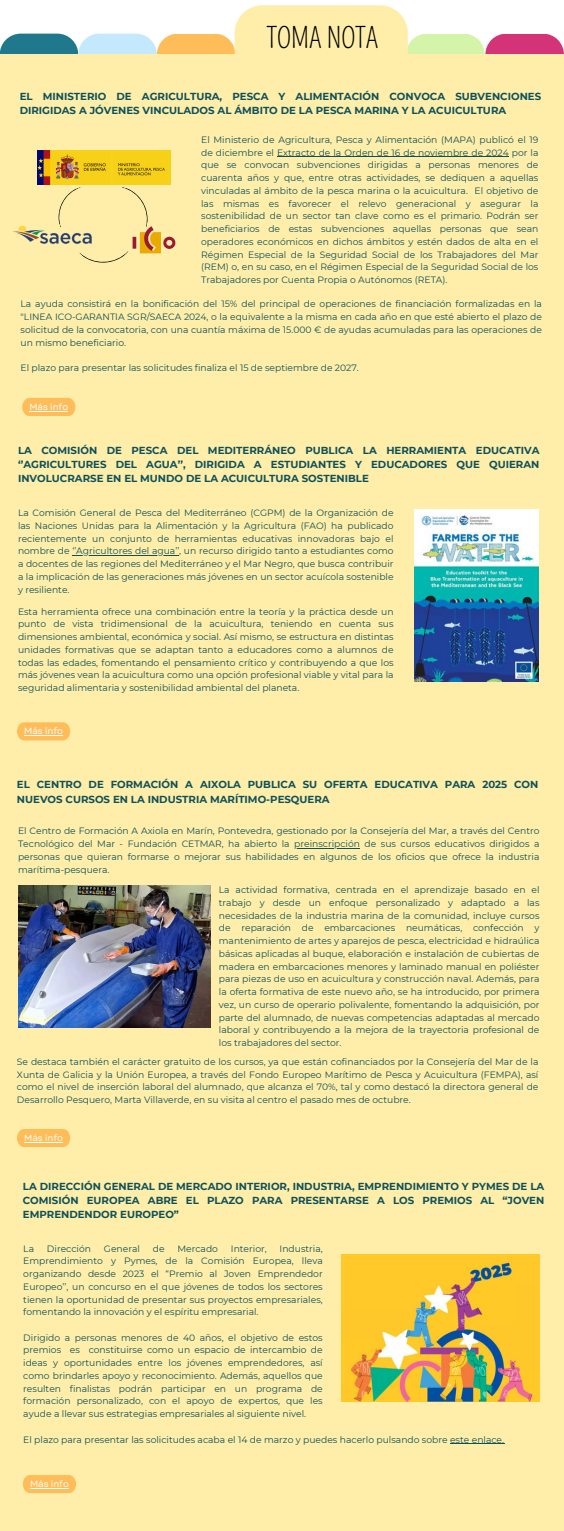
<style>
.page{position:relative;width:564px;height:1531px;background:#fff}
.page>*{position:absolute;margin:0;border:0;box-sizing:border-box;transform-origin:0 0}
.t1{font:28px "Pompiere";color:#000}
.t2{font:700 10.2px/14.1px "Montserrat";color:#0e515b;text-align:justify}
.t3{font:9.2px/12.8px "Montserrat";color:#0e515b;text-align:justify}
.t4{font:9px "Garet";color:#fff}
</style>
<div class="page">
<svg style="left:408px;top:34px;width:156px;height:21px;background:#daa29c"></svg>
<svg style="left:157px;top:34px;width:78px;height:21px;background:#ffc66d"></svg>
<div style="left:0;top:34px;width:78px;height:64px;background:#1f788c;border-radius:21px"></div>
<div style="left:78px;top:34px;width:79px;height:64px;background:#c4e9ff;border-radius:21px"></div>
<div style="left:0;top:55px;width:564px;height:1476px;background:#ffeea9"></div>
<img style="left:415px;top:509px;width:124px;height:172px">
<svg style="left:17px;top:722px;width:53px;height:18px"></svg>
<svg style="left:17px;top:1129px;width:53px;height:18px"></svg>
<img style="left:18px;top:885px;width:193px;height:142px">
<svg style="left:23px;top:1475px;width:53px;height:18px"></svg>
<div style="left:235px;top:5px;width:173px;height:79px;background:#ffeea9;border-radius:28px"></div>
<svg style="left:22px;top:398px;width:53px;height:18px"></svg>
<img style="left:342px;top:1254px;width:198px;height:147px">
<img style="left:37px;top:150px;width:133px;height:35px">
<img style="left:155px;top:232px;width:21px;height:22px">
<img style="left:13px;top:225px;width:37px;height:19px">
<hr style="left:24px;top:735px;width:39px;height:1px;background:#fff">
<hr style="left:24px;top:1142px;width:39px;height:1px;background:#fff">
<hr style="left:72px;top:555px;width:107px;height:1px;background:#0e515b">
<hr style="left:294px;top:848px;width:66px;height:1px;background:#0e515b">
<hr style="left:30px;top:1488px;width:39px;height:1px;background:#fff">
<hr style="left:450px;top:1443px;width:54px;height:1px;background:#0e515b">
<hr style="left:277px;top:156px;width:232px;height:1px;background:#0e515b">
<hr style="left:29px;top:411px;width:39px;height:1px;background:#fff">
<svg style="left:50px;top:187px;width:105px;height:76px"></svg>
<h1 class="t1" style="left:267px;top:22px;width:113px">TOMA NOTA</h1>
<p class="t2" style="left:20px;top:90px;width:523px">EL MINISTERIO DE AGRICULTURA, PESCA Y ALIMENTACIÓN CONVOCA SUBVENCIONES<br>DIRIGIDAS A JÓVENES VINCULADOS AL ÁMBITO DE LA PESCA MARINA Y LA ACUICULTURA</p>
<p class="t3" style="left:201px;top:133px;width:339px">El Ministerio de Agricultura, Pesca y Alimentación (MAPA) publicó el 19 de diciembre el Extracto de la Orden de 16 de noviembre de 2024 por la que se convocan subvenciones dirigidas a personas menores de cuarenta años y que, entre otras actividades, se dediquen a aquellas vinculadas al ámbito de la pesca marina o la acuicultura. El objetivo de las mismas es favorecer el relevo generacional y asegurar la sostenibilidad de un sector tan clave como es el primario. Podrán ser beneficiarios de estas subvenciones aquellas personas que sean operadores económicos en dichos ámbitos y estén dados de alta en el Régimen Especial de la Seguridad Social de los Trabajadores del Mar (REM) o, en su caso, en el Régimen Especial de la Seguridad Social de los Trabajadores por Cuenta Propia o Autónomos (RETA).</p>
<p class="t3" style="left:21px;top:298px;width:523px">La ayuda consistirá en la bonificación del 15% del principal de operaciones de financiación formalizadas en la "LINEA ICO-GARANTIA SGR/SAECA 2024, o la equivalente a la misma en cada año en que esté abierto el plazo de solicitud de la convocatoria, con una cuantía máxima de 15.000 € de ayudas acumuladas para las operaciones de un mismo beneficiario.</p>
<p class="t3" style="left:21px;top:361px;width:340px">El plazo para presentar las solicitudes finaliza el 15 de septiembre de 2027.</p>
<p class="t4" style="left:29px;top:400px;width:40px">Más info</p>
<p class="t2" style="left:18px;top:443px;width:523px">LA COMISIÓN DE PESCA DEL MEDITERRÁNEO PUBLICA LA HERRAMIENTA EDUCATIVA ‘’AGRICULTURES DEL AGUA’’, DIRIGIDA A ESTUDIANTES Y EDUCADORES QUE QUIERAN INVOLUCRARSE EN EL MUNDO DE LA ACUICULTURA SOSTENIBLE</p>
<p class="t3" style="left:18px;top:506px;width:377px">La Comisión General de Pesca del Mediterráneo (CGPM) de la Organización de las Naciones Unidas para la Alimentación y la Agricultura (FAO) ha publicado recientemente un conjunto de herramientas educativas innovadoras bajo el nombre de ‘’Agricultores del agua’’, un recurso dirigido tanto a estudiantes como a docentes de las regiones del Mediterráneo y el Mar Negro, que busca contribuir a la implicación de las generaciones más jóvenes en un sector acuícola sostenible y resiliente.</p>
<p class="t3" style="left:18px;top:605px;width:377px">Esta herramienta ofrece una combinación entre la teoría y la práctica desde un punto de vista tridimensional de la acuicultura, teniendo en cuenta sus dimensiones ambiental, económica y social. Así mismo, se estructura en distintas unidades formativas que se adaptan tanto a educadores como a alumnos de todas las edades, fomentando el pensamiento crítico y contribuyendo a que los más jóvenes vean la acuicultura como una opción profesional viable y vital para la seguridad alimentaria y sostenibilidad ambiental del planeta.</p>
<p class="t4" style="left:24px;top:725px;width:40px">Más info</p>
<p class="t2" style="left:17px;top:778px;width:523px">EL CENTRO DE FORMACIÓN A AIXOLA PUBLICA SU OFERTA EDUCATIVA PARA 2025 CON<br>NUEVOS CURSOS EN LA INDUSTRIA MARÍTIMO-PESQUERA</p>
<p class="t3" style="left:18px;top:824px;width:523px">El Centro de Formación A Axiola en Marín, Pontevedra, gestionado por la Consejería del Mar, a través del Centro Tecnológico del Mar - Fundación CETMAR, ha abierto la preinscripción de sus cursos educativos dirigidos a personas que quieran formarse o mejorar sus habilidades en algunos de los oficios que ofrece la industria marítima-pesquera.</p>
<p class="t3" style="left:219px;top:883px;width:322px">La actividad formativa, centrada en el aprendizaje basado en el trabajo y desde un enfoque personalizado y adaptado a las necesidades de la industria marina de la comunidad, incluye cursos de reparación de embarcaciones neumáticas, confección y mantenimiento de artes y aparejos de pesca, electricidad e hidraúlica básicas aplicadas al buque, elaboración e instalación de cubiertas de madera en embarcaciones menores y laminado manual en poliéster para piezas de uso en acuicultura y construcción naval. Además, para la oferta formativa de este nuevo año, se ha introducido, por primera vez, un curso de operario polivalente, fomentando la adquisición, por parte del alumnado, de nuevas competencias adaptadas al mercado laboral y contribuyendo a la mejora de la trayectoria profesional de los trabajadores del sector.</p>
<p class="t3" style="left:17px;top:1055px;width:523px">Se destaca también el carácter gratuito de los cursos, ya que están cofinanciados por la Consejería del Mar de la Xunta de Galicia y la Unión Europea, a través del Fondo Europeo Marítimo de Pesca y Acuicultura (FEMPA), así como el nivel de inserción laboral del alumnado, que alcanza el 70%, tal y como destacó la directora general de Desarrollo Pesquero, Marta Villaverde, en su visita al centro el pasado mes de octubre.</p>
<p class="t4" style="left:24px;top:1131px;width:40px">Más info</p>
<p class="t2" style="left:23px;top:1179px;width:523px">LA DIRECCIÓN GENERAL DE MERCADO INTERIOR, INDUSTRIA, EMPRENDIMIENTO Y PYMES DE LA COMISIÓN EUROPEA ABRE EL PLAZO PARA PRESENTARSE A LOS PREMIOS AL “JOVEN EMPRENDENDOR EUROPEO”</p>
<p class="t3" style="left:23px;top:1242px;width:12px">La</p>
<p class="t3" style="left:47px;top:1242px;width:46px">Dirección</p>
<p class="t3" style="left:104px;top:1242px;width:37px">General</p>
<p class="t3" style="left:153px;top:1242px;width:13px">de</p>
<p class="t3" style="left:177px;top:1242px;width:42px">Mercado</p>
<p class="t3" style="left:231px;top:1242px;width:37px">Interior,</p>
<p class="t3" style="left:23px;top:1242px;width:301px;text-indent:256px">Industria, Emprendimiento y Pymes, de la Comisión Europea, lleva organizando desde 2023 el “Premio al Joven Emprendedor Europeo’’, un concurso en el que jóvenes de todos los sectores tienen la oportunidad de presentar sus proyectos empresariales, fomentando la innovación y el espíritu empresarial.</p>
<p class="t3" style="left:23px;top:1331px;width:301px">Dirigido a personas menores de 40 años, el objetivo de estos premios es constituirse como un espacio de intercambio de ideas y oportunidades entre los jóvenes emprendedores, así como brindarles apoyo y reconocimiento. Además, aquellos que resulten finalistas podrán participar en un programa de formación personalizado, con el apoyo de expertos, que les ayude a llevar sus estrategias empresariales al siguiente nivel.</p>
<p class="t3" style="left:23px;top:1433px;width:482px">El plazo para presentar las solicitudes acaba el 14 de marzo y puedes hacerlo pulsando sobre este enlace.</p>
<p class="t4" style="left:30px;top:1477px;width:40px">Más info</p>
</div>
